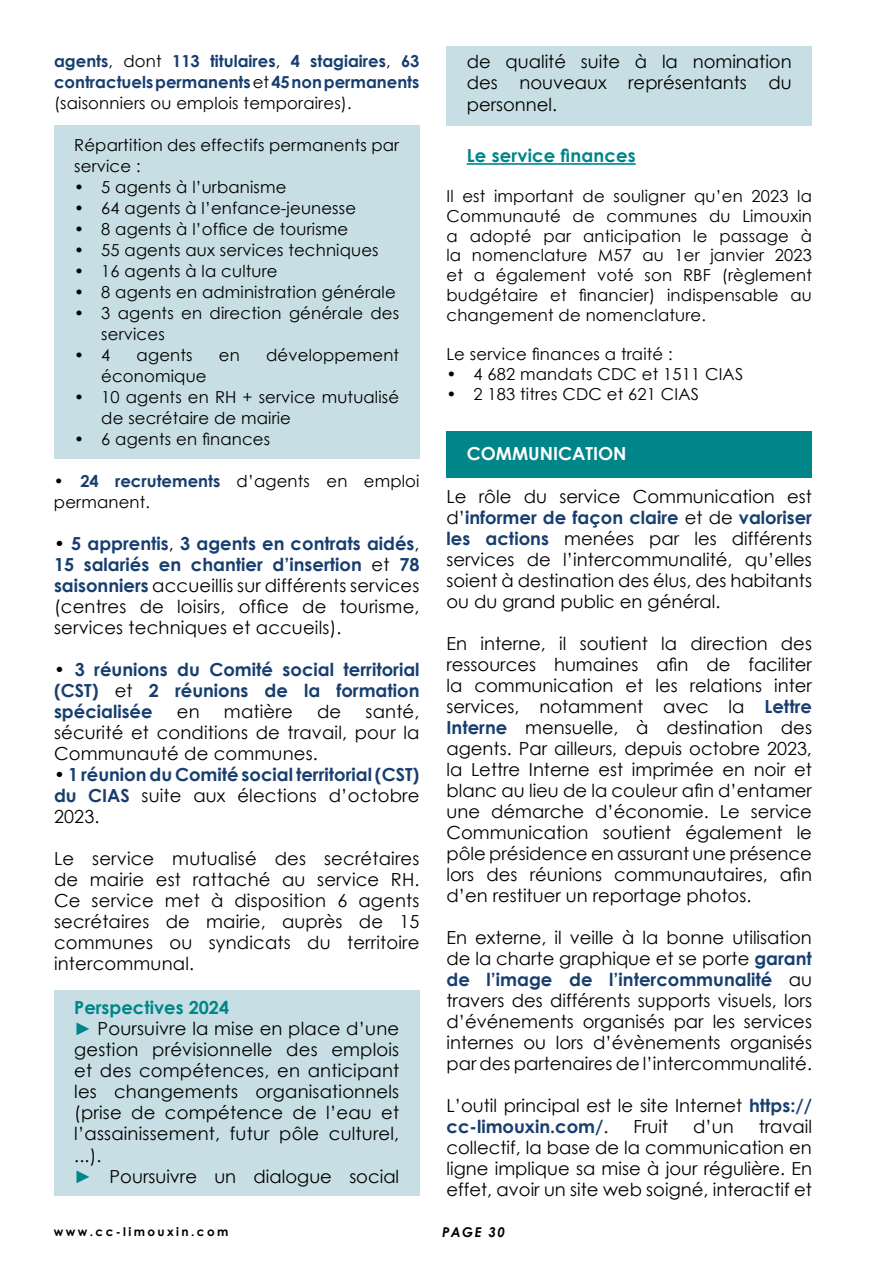
<style>
.page{position:relative;width:893px;height:1263px;background:#fff}
.page>*{position:absolute;margin:0;border:0;box-sizing:border-box;transform-origin:0 0}
.t1{font:18px/21px "Century Gothic";letter-spacing:.01em;color:#000;text-align:justify}
.t2{font:700 18px/21px "Century Gothic";color:#173e6f;text-align:justify}
.t3{font:700 18px "Century Gothic";letter-spacing:.01em;color:#008588}
.t4{font:700 18px "Century Gothic";color:#fff}
.t5{font:16.5px/19.8px "Century Gothic";letter-spacing:.01em;color:#000}
.t6{font:700 16.5px/21px "Century Gothic";color:#173e6f;text-align:justify}
.t7{font:italic 700 13.5px "Century Gothic";letter-spacing:.1em;color:#000}
.t8{font:700 12px "Century Gothic";letter-spacing:.2em;color:#000}
.s1{font-weight:400;color:#000}
.s2{font-weight:700;color:#173e6f}
.s3{font-weight:700;color:#008588}
</style>
<div class="page">
<div style="left:446px;top:46px;width:365px;height:79px;background:#c7dfe4"></div>
<div style="left:54px;top:125px;width:365px;height:334px;background:#c7dfe4"></div>
<div style="left:54px;top:990px;width:366px;height:205px;background:#c7dfe4"></div>
<div style="left:446px;top:431px;width:365px;height:47px;background:#008588"></div>
<hr style="left:467px;top:163px;width:169px;height:2px;background:#008588">
<p class="t6" style="left:54px;top:50px;width:367px">agents<span class="s1">, dont</span> 113 titulaires<span class="s1">,</span> 4 stagiaires<span class="s1">,</span> 63 contractuels permanents <span class="s1">et</span> 45 non permanents <span class="s1">(saisonniers ou emplois temporaires).</span></p>
<p class="t5" style="left:74px;top:134px;width:326px;line-height:21px">Répartition des effectifs permanents par service :</p>
<p class="t5" style="left:74px;top:177px;width:214px">• 5 agents à l’urbanisme</p>
<p class="t5" style="left:74px;top:198px;width:283px">• 64 agents à l’enfance-jeunesse</p>
<p class="t5" style="left:74px;top:219px;width:276px">• 8 agents à l’office de tourisme</p>
<p class="t5" style="left:74px;top:240px;width:306px">• 55 agents aux services techniques</p>
<p class="t5" style="left:74px;top:261px;width:205px">• 16 agents à la culture</p>
<p class="t5" style="left:74px;top:282px;width:323px">• 8 agents en administration générale</p>
<p class="t5" style="left:101px;top:302px;width:299px;line-height:21px;text-indent:-27px">• 3 agents en direction générale des services</p>
<p class="t5" style="left:74px;top:345px;width:38px">• 4</p>
<p class="t5" style="left:137px;top:345px;width:57px">agents</p>
<p class="t5" style="left:219px;top:345px;width:22px">en</p>
<p class="t5" style="left:266px;top:345px;width:135px">développement</p>
<p class="t5" style="left:101px;top:366px;width:107px">économique</p>
<p class="t5" style="left:101px;top:386px;width:299px;line-height:21px;text-indent:-27px">• 10 agents en RH + service mutualisé de secrétaire de mairie</p>
<p class="t5" style="left:74px;top:429px;width:198px">• 6 agents en finances</p>
<p class="t5" style="left:54px;top:470px;width:367px;line-height:21px">• <span class="s2">24 recrutements</span> d’agents en emploi permanent.</p>
<p class="t1" style="left:54px;top:533px;width:367px">• <span class="s2">5 apprentis</span>, <span class="s2">3 agents en contrats aidés</span>, <span class="s2">15 salariés en chantier d’insertion</span> et <span class="s2">78 saisonniers</span> accueillis sur différents services (centres de loisirs, office de tourisme, services techniques et accueils).</p>
<p class="t2" style="left:54px;top:658px;width:367px"><span class="s1">•</span> 3 réunions du Comité social territorial (CST) <span class="s1">et</span> 2 réunions de la formation spécialisée</p>
<p class="t1" style="left:54px;top:701px;width:367px;text-indent:312px">santé, sécurité et conditions de travail, pour la Communauté de communes.</p>
<p class="t2" style="left:54px;top:763px;width:367px"><span class="s1">•</span> 1 réunion du Comité social territorial (CST) du CIAS <span class="s1">suite aux élections d’octobre 2023.</span></p>
<p class="t1" style="left:54px;top:848px;width:367px">Le service mutualisé des secrétaires de mairie est rattaché au service RH.<br>Ce service met à disposition 6 agents secrétaires de mairie, auprès de 15 communes ou syndicats du territoire intercommunal.</p>
<p class="t1" style="left:74px;top:996px;width:326px;text-align:left"><span class="s3">Perspectives 2024<br>►</span> Poursuivre la mise en place d’une gestion prévisionnelle des emplois et des compétences, en anticipant les changements organisationnels (prise de compétence de l’eau et l’assainissement, futur pôle culturel, ...).<br><span class="s3">►</span> Poursuivre un dialogue social</p>
<p class="t1" style="left:177px;top:701px;width:24px">en</p>
<p class="t1" style="left:224px;top:701px;width:70px">matière</p>
<p class="t1" style="left:317px;top:701px;width:26px">de</p>
<p class="t8" style="left:54px;top:1222px;width:176px">www.cc-limouxin.com</p>
<p class="t1" style="left:467px;top:50px;width:326px;line-height:21.6px">de qualité suite à la nomination des nouveaux représentants du personnel.</p>
<p class="t3" style="left:467px;top:142px;width:171px">Le service finances</p>
<p class="t5" style="left:446px;top:186px;width:367px;text-align:justify">Il est important de souligner qu’en 2023 la Communauté de communes du Limouxin a adopté par anticipation le passage à la nomenclature M57 au 1er janvier 2023 et a également voté son RBF (règlement budgétaire et financier) indispensable au changement de nomenclature.</p>
<p class="t5" style="left:446px;top:344px;width:228px">Le service finances a traité :</p>
<p class="t5" style="left:446px;top:364px;width:298px">• 4 682 mandats CDC et 1511 CIAS</p>
<p class="t5" style="left:446px;top:384px;width:254px">• 2 183 titres CDC et 621 CIAS</p>
<p class="t4" style="left:467px;top:440px;width:161px">COMMUNICATION</p>
<p class="t1" style="left:446px;top:485px;width:367px">Le rôle du service Communication est d’<span class="s2">informer de façon claire</span> et de <span class="s2">valoriser les actions</span> menées par les différents services de l’intercommunalité, qu’elles soient à destination des élus, des habitants ou du grand public en général.</p>
<p class="t1" style="left:446px;top:632px;width:367px">En interne, il soutient la direction des ressources humaines afin de faciliter la communication et les relations inter services, notamment avec la <span class="s2">Lettre Interne</span> mensuelle, à destination des agents. Par ailleurs, depuis octobre 2023, la Lettre Interne est imprimée en noir et blanc au lieu de la couleur afin d’entamer une démarche d’économie. Le service Communication soutient également le pôle présidence en assurant une présence lors des réunions communautaires, afin d’en restituer un reportage photos.</p>
<p class="t1" style="left:446px;top:926px;width:367px">En externe, il veille à la bonne utilisation de la charte graphique et se porte <span class="s2">garant de l’image de l’intercommunalité</span> au travers des différents supports visuels, lors d’événements organisés par les services internes ou lors d’évènements organisés par des partenaires de l’intercommunalité.</p>
<p class="t1" style="left:446px;top:1094px;width:367px">L’outil principal est le site Internet <span class="s2">https:// cc-limouxin.com/</span>.</p>
<p class="t1" style="left:446px;top:1115px;width:367px;text-indent:312px">travail collectif, la base de la communication en ligne implique sa mise à jour régulière. En effet, avoir un site web soigné, interactif et</p>
<p class="t1" style="left:633px;top:1115px;width:36px">Fruit</p>
<p class="t1" style="left:693px;top:1115px;width:42px">d’un</p>
<p class="t7" style="left:442px;top:1222px;width:64px">PAGE 30</p>
</div>
